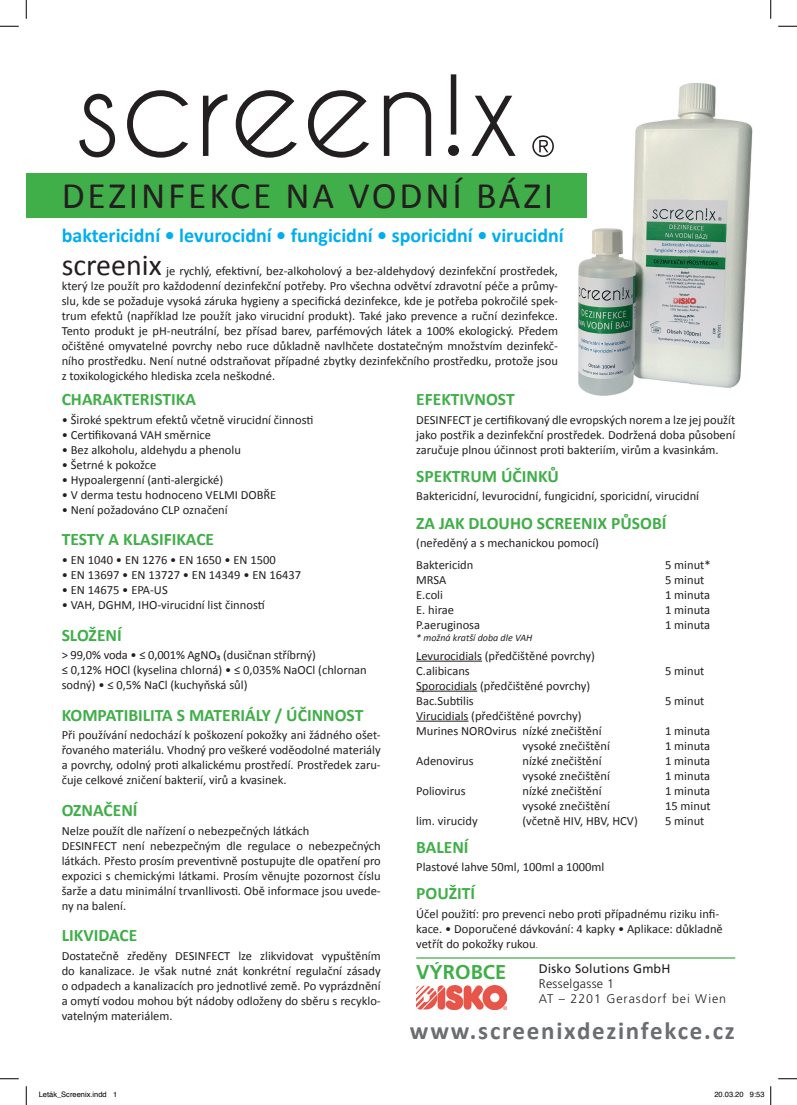
<style>
.page{position:relative;width:797px;height:1105px;background:#fff}
.page>*{position:absolute;margin:0;border:0;box-sizing:border-box;transform-origin:0 0}
.t1{font:37.5px "Calibri";letter-spacing:.075em;color:#231f20}
.t2{font:30px "Calibri";color:#231f20}
.t3{font:700 25px "Calibri";letter-spacing:.07em;color:#6c6d70}
.t4{font:700 20px "Calibri";color:#00aeef}
.t5{font:700 20px "Frutiger CE";color:#40ae49}
.t6{font:700 17.5px "Calibri";color:#40ae49}
.t7{font:12.5px/15px "Calibri";color:#231f20}
.t8{font:300 12.5px/15px "Frutiger CE";letter-spacing:.075em;color:#231f20}
.t9{font:12.5px "Frutiger CE";letter-spacing:.01em;color:#231f20}
.t10{font:italic 10px "Calibri";color:#231f20}
.t11{font:7.5px "Helvetica";color:#000}
.s1{font-size:7.5px}
</style>
<div class="page">
<div style="left:26px;top:173px;width:560px;height:45px;background:#40ae49"></div>
<hr style="left:416px;top:661px;width:66px;height:1px;background:#231f20">
<hr style="left:416px;top:691px;width:61px;height:1px;background:#231f20">
<hr style="left:416px;top:721px;width:52px;height:1px;background:#231f20">
<svg style="left:79px;top:94px;width:36px;height:63px"></svg>
<svg style="left:127px;top:90px;width:61px;height:68px"></svg>
<svg style="left:203px;top:94px;width:24px;height:62px"></svg>
<svg style="left:236px;top:90px;width:61px;height:68px"></svg>
<svg style="left:308px;top:90px;width:61px;height:68px"></svg>
<svg style="left:384px;top:92px;width:47px;height:64px"></svg>
<svg style="left:448px;top:74px;width:11px;height:82px"></svg>
<svg style="left:471px;top:96px;width:44px;height:60px"></svg>
<svg style="left:532px;top:135px;width:22px;height:22px"></svg>
<img style="left:416px;top:986px;width:90px;height:24px">
<hr style="left:416px;top:957px;width:319px;height:2px;background:#40ae49">
<img style="left:578px;top:83px;width:175px;height:313px">
<img style="left:578px;top:173px;width:8px;height:45px">
<svg style="left:0;top:25px;width:19px;height:2px"></svg>
<svg style="left:778px;top:25px;width:19px;height:2px"></svg>
<svg style="left:0;top:1078px;width:19px;height:1px"></svg>
<svg style="left:778px;top:1078px;width:19px;height:1px"></svg>
<svg style="left:25px;top:0;width:2px;height:19px"></svg>
<svg style="left:25px;top:1086px;width:2px;height:19px"></svg>
<svg style="left:770px;top:0;width:1px;height:19px"></svg>
<svg style="left:770px;top:1086px;width:1px;height:19px"></svg>
<h1 class="t1" style="left:62px;top:172px;width:493px">DEZINFEKCE NA VODNÍ BÁZI</h1>
<h3 class="t4" style="left:62px;top:223px;width:503px">baktericidní • levurocidní • fungicidní • sporicidní • virucidní</h3>
<h2 class="t2" style="left:62px;top:246px;width:101px">screenix</h2>
<p class="t7" style="left:62px;top:263px;width:498px;text-align:justify;text-indent:105px">je rychlý, efektivní, bez-alkoholový a bez-aldehydový dezinfekční prostředek, který lze použít pro každodenní dezinfekční potřeby. Pro všechna odvětví zdravotní péče a průmy&shy;slu, kde se požaduje vysoká záruka hygieny a specifická dezinfekce, kde je potřeba pokročilé spek&shy;trum efektů (například lze použít jako virucidní produkt). Také jako prevence a ruční dezinfekce.<br>Tento produkt je pH-neutrální, bez přísad barev, parfémových látek a 100% ekologický. Předem očištěné omyvatelné povrchy nebo ruce důkladně navlhčete dostatečným množstvím dezinfekč&shy;ního prostředku. Není nutné odstraňovat případné zbytky dezinfekčního prostředku, protože jsou z toxikologického hlediska zcela neškodné.</p>
<h3 class="t6" style="left:62px;top:389px;width:136px">CHARAKTERISTIKA</h3>
<p class="t7" style="left:62px;top:412px;width:253px">• Široké spektrum efektů včetně virucidní činnosti</p>
<p class="t7" style="left:62px;top:427px;width:151px">• Certifikovaná VAH směrnice</p>
<p class="t7" style="left:62px;top:442px;width:181px">• Bez alkoholu, aldehydu a phenolu</p>
<p class="t7" style="left:62px;top:457px;width:96px">• Šetrné k pokožce</p>
<p class="t7" style="left:62px;top:472px;width:163px">• Hypoalergenní (anti-alergické)</p>
<p class="t7" style="left:62px;top:487px;width:216px">• V derma testu hodnoceno VELMI DOBŘE</p>
<p class="t7" style="left:62px;top:502px;width:167px">• Není požadováno CLP označení</p>
<h3 class="t6" style="left:62px;top:529px;width:154px">TESTY A KLASIFIKACE</h3>
<p class="t7" style="left:62px;top:552px;width:216px">• EN 1040 • EN 1276 • EN 1650 • EN 1500</p>
<p class="t7" style="left:62px;top:567px;width:241px">• EN 13697 • EN 13727 • EN 14349 • EN 16437</p>
<p class="t7" style="left:62px;top:582px;width:107px">• EN 14675 • EPA-US</p>
<p class="t7" style="left:62px;top:597px;width:205px">• VAH, DGHM, IHO-virucidní list činností</p>
<h3 class="t6" style="left:62px;top:624px;width:62px">SLOŽENÍ</h3>
<p class="t7" style="left:62px;top:647px;width:307px">&gt; 99,0% voda • ≤ 0,001% AgNO₃ (dusičnan stříbrný)<br>≤ 0,12% HOCl (kyselina chlorná) • ≤ 0,035% NaOCl (chlornan sodný) • ≤ 0,5% NaCl (kuchyňská sůl)</p>
<h3 class="t6" style="left:62px;top:704px;width:303px">KOMPATIBILITA S MATERIÁLY / ÚČINNOST</h3>
<p class="t7" style="left:62px;top:727px;width:320px;text-align:justify">Při používání nedochází k poškození pokožky ani žádného ošet&shy;řovaného materiálu. Vhodný pro veškeré voděodolné materiály a povrchy, odolný proti alkalickému prostředí. Prostředek zaru&shy;čuje celkové zničení bakterií, virů a kvasinek.</p>
<h3 class="t6" style="left:62px;top:799px;width:77px">OZNAČENÍ</h3>
<p class="t7" style="left:62px;top:822px;width:320px">Nelze použít dle nařízení o nebezpečných látkách<br>DESINFECT není nebezpečným dle regulace o nebezpečných látkách. Přesto prosím preventivně postupujte dle opatření pro expozici s chemickými látkami. Prosím věnujte pozornost číslu šarže a datu minimální trvanllivosti. Obě informace jsou uvede&shy;ny na balení.</p>
<h3 class="t6" style="left:62px;top:924px;width:77px">LIKVIDACE</h3>
<p class="t7" style="left:62px;top:947px;width:320px;text-align:justify">Dostatečně zředěny DESINFECT lze zlikvidovat vypuštěním do kanalizace. Je však nutné znát konkrétní regulační zásady o odpadech a kanalizacích pro jednotlivé země. Po vyprázdnění a omytí vodou mohou být nádoby odloženy do sběru s recyklo&shy;vatelným materiálem.</p>
<h3 class="t6" style="left:416px;top:389px;width:100px">EFEKTIVNOST</h3>
<p class="t7" style="left:416px;top:412px;width:320px;text-align:justify">DESINFECT je certifikovaný dle evropských norem a lze jej použít jako postřik a dezinfekční prostředek. Dodržená doba působení zaručuje plnou účinnost proti bakteriím, virům a kvasinkám.</p>
<h3 class="t6" style="left:416px;top:465px;width:144px">SPEKTRUM ÚČINKŮ</h3>
<p class="t7" style="left:416px;top:488px;width:284px">Baktericidní, levurocidní, fungicidní, sporicidní, virucidní</p>
<h3 class="t6" style="left:416px;top:512px;width:252px">ZA JAK DLOUHO SCREENIX PŮSOBÍ</h3>
<p class="t7" style="left:416px;top:531px;width:184px;line-height:22.1px">(neředěný a s mechanickou pomocí)<br>Baktericidn</p>
<p class="t7" style="left:665px;top:557px;width:47px">5 minut*</p>
<p class="t7" style="left:416px;top:572px;width:32px">MRSA</p>
<p class="t7" style="left:665px;top:572px;width:41px">5 minut</p>
<p class="t7" style="left:416px;top:587px;width:28px">E.coli</p>
<p class="t7" style="left:665px;top:587px;width:47px">1 minuta</p>
<p class="t7" style="left:416px;top:602px;width:39px">E. hirae</p>
<p class="t7" style="left:665px;top:602px;width:47px">1 minuta</p>
<p class="t7" style="left:416px;top:617px;width:65px">P.aeruginosa</p>
<p class="t7" style="left:665px;top:617px;width:47px">1 minuta</p>
<p class="t10" style="left:416px;top:632px;width:118px">* možná kratší doba dle VAH</p>
<p class="t7" style="left:416px;top:647px;width:180px">Levurocidials (předčištěné povrchy)<br>C.alibicans</p>
<p class="t7" style="left:665px;top:662px;width:41px">5 minut</p>
<p class="t7" style="left:416px;top:677px;width:175px">Sporocidials (předčištěné povrchy)<br>Bac.Subtilis</p>
<p class="t7" style="left:665px;top:692px;width:41px">5 minut</p>
<p class="t7" style="left:416px;top:707px;width:187px">Virucidials (předčištěné povrchy)<br>Murines NOROvirus nízké znečištění</p>
<p class="t7" style="left:665px;top:722px;width:47px">1 minuta</p>
<p class="t7" style="left:522px;top:737px;width:89px">vysoké znečištění</p>
<p class="t7" style="left:665px;top:737px;width:47px">1 minuta</p>
<p class="t7" style="left:416px;top:752px;width:59px">Adenovirus</p>
<p class="t7" style="left:522px;top:752px;width:81px">nízké znečištění</p>
<p class="t7" style="left:665px;top:752px;width:47px">1 minuta</p>
<p class="t7" style="left:522px;top:767px;width:89px">vysoké znečištění</p>
<p class="t7" style="left:665px;top:767px;width:47px">1 minuta</p>
<p class="t7" style="left:416px;top:782px;width:51px">Poliovirus</p>
<p class="t7" style="left:522px;top:782px;width:81px">nízké znečištění</p>
<p class="t7" style="left:665px;top:782px;width:47px">1 minuta</p>
<p class="t7" style="left:522px;top:797px;width:89px">vysoké znečištění</p>
<p class="t7" style="left:665px;top:797px;width:47px">15 minut</p>
<p class="t7" style="left:416px;top:812px;width:63px">lim. virucidy</p>
<p class="t7" style="left:522px;top:812px;width:117px">(včetně HIV, HBV, HCV)</p>
<p class="t7" style="left:665px;top:812px;width:41px">5 minut</p>
<h3 class="t6" style="left:416px;top:836px;width:54px">BALENÍ</h3>
<p class="t7" style="left:416px;top:859px;width:190px">Plastové lahve 50ml, 100ml a 1000ml</p>
<h3 class="t6" style="left:416px;top:883px;width:60px">POUŽITÍ</h3>
<p class="t7" style="left:416px;top:906px;width:308px">Účel použití: pro prevenci nebo proti případnému riziku infi&shy;kace. • Doporučené dávkování: 4 kapky • Aplikace: důkladně vetřít do pokožky rukou<span class="s1">.</span></p>
<h3 class="t5" style="left:416px;top:961px;width:92px">VÝROBCE</h3>
<p class="t9" style="left:539px;top:962px;width:133px">Disko Solutions GmbH</p>
<p class="t8" style="left:539px;top:976px;width:189px">Resselgasse 1<br>AT – 2201 Gerasdorf bei Wien</p>
<h3 class="t3" style="left:410px;top:1015px;width:326px">www.screenixdezinfekce.cz</h3>
<p class="t11" style="left:39px;top:1089px;width:80px">Leták_Screenix.indd 1</p>
<p class="t11" style="left:714px;top:1089px;width:52px">20.03.20 9:53</p>
</div>
